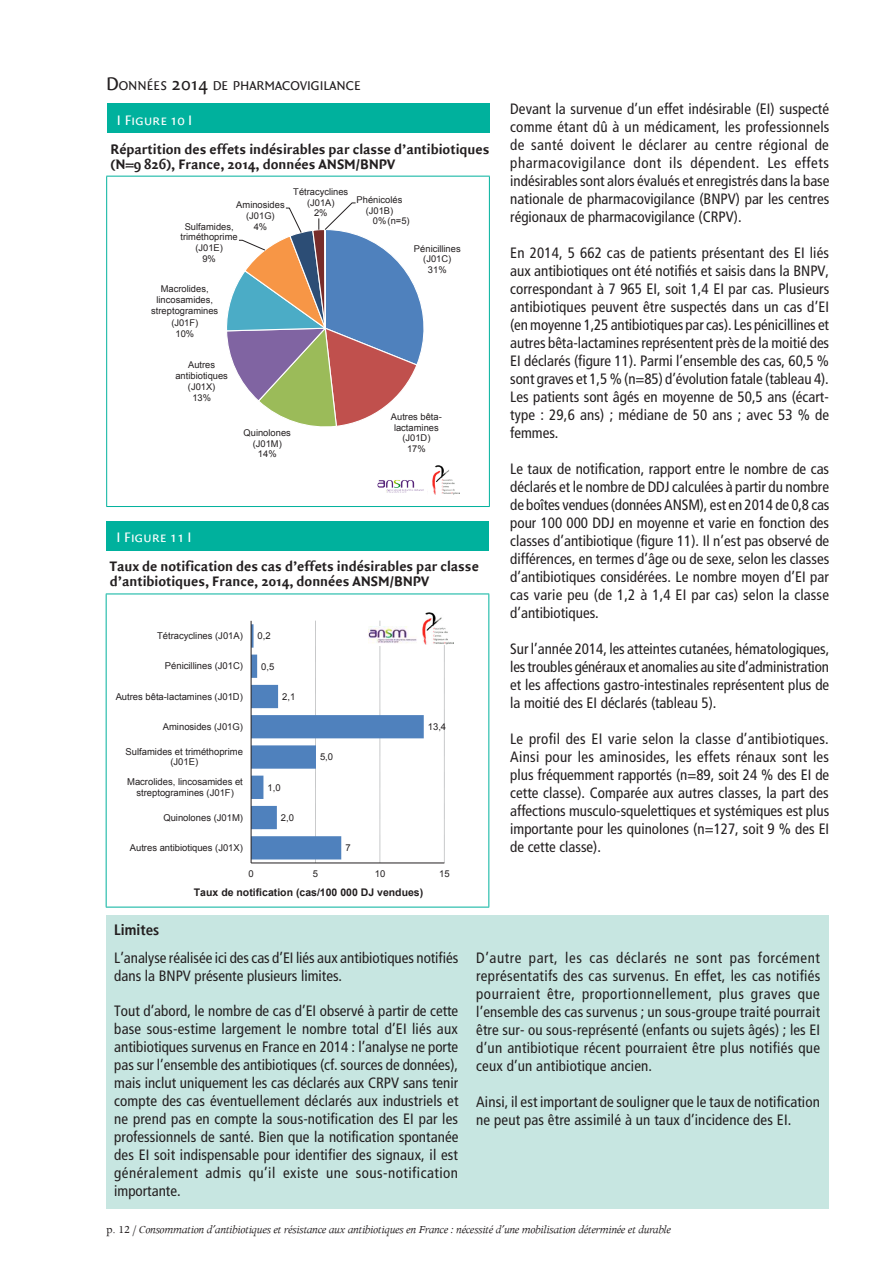
<style>
.page{position:relative;width:893px;height:1263px;background:#fff}
.page>*{position:absolute;margin:0;border:0;box-sizing:border-box;transform-origin:0 0}
.T3{font:condensed 15px/18px "Frutiger";letter-spacing:.005em;color:#231f20;text-align:justify}
.Texte{font:condensed 15px/18px "Frutiger";color:#231f20}
.Texte-2{font:700 condensed 15px "Frutiger";color:#231f20}
.Tab_Sous-titre{font:700 14.85px/15px "Quadraat Sans";color:#231f20}
.Tab_titre{font:14.85px "Quadraat Sans Caps";color:#fff}
.T2_ApresT1{font:13.65px "Quadraat Sans";color:#231f20}
.t1{font:700 12.15px "Arial";color:#231f20}
.t2{font:italic 12px "Apollo";letter-spacing:-.03em;color:#231f20}
.Notes_copie{font:700 10.5px "Arial";color:#231f20}
.t3{font:9.45px/10.8px "Arial";color:#231f20;text-align:center}
.t4{font:9.3px/10.8px "Arial";color:#231f20;text-align:center}
.s1{font-size:19.5px}
.s2{font-style:normal}
</style>
<div class="page">
<div style="left:106px;top:915px;width:723px;height:28px;background:#c7e6e1"></div>
<div style="left:107px;top:103px;width:382px;height:30px;background:#00b19d"></div>
<hr style="left:106px;top:176px;width:384px;height:1px;background:#00b19d">
<hr style="left:106px;top:177px;width:1px;height:329px;background:#00b19d">
<hr style="left:489px;top:177px;width:1px;height:329px;background:#00b19d">
<hr style="left:106px;top:506px;width:384px;height:1px;background:#00b19d">
<div style="left:106px;top:521px;width:383px;height:30px;background:#00b19d"></div>
<hr style="left:106px;top:594px;width:383px;height:1px;background:#00b19d">
<hr style="left:106px;top:594px;width:1px;height:313px;background:#00b19d">
<hr style="left:488px;top:594px;width:1px;height:313px;background:#00b19d">
<hr style="left:106px;top:907px;width:383px;height:1px;background:#00b19d">
<div style="left:106px;top:943px;width:723px;height:266px;background:#c7e6e1"></div>
<svg style="left:227px;top:202px;width:197px;height:225px"></svg>
<img style="left:432px;top:466px;width:28px;height:29px">
<svg style="left:444px;top:628px;width:1px;height:235px"></svg>
<svg style="left:252px;top:621px;width:172px;height:242px"></svg>
<hr style="left:251px;top:863px;width:193px;height:1px;background:#231f20">
<hr style="left:251px;top:621px;width:1px;height:242px;background:#231f20">
<img style="left:377px;top:480px;width:47px;height:13px">
<p class="T2_ApresT1" style="left:106px;top:78px;width:256px"><span class="s1">D</span>ONNÉES <span class="s1">2014</span> DE PHARMACOVIGILANCE</p>
<p class="Tab_titre" style="left:117px;top:111px;width:77px">I Figure 10 I</p>
<p class="Tab_Sous-titre" style="left:110px;top:142px;width:380px">Répartition des effets indésirables par classe d’antibiotiques (N=9 826), France, 2014, données ANSM/BNPV</p>
<p class="t4" style="left:236px;top:200px;width:50px">Aminosides (J01G)<br>4%</p>
<p class="t4" style="left:180px;top:221px;width:59px">Sulfamides, triméthoprime (J01E)<br>9%</p>
<p class="t4" style="left:151px;top:283px;width:68px;line-height:11.2px">Macrolides, lincosamides, streptogramines (J01F)<br>10%</p>
<p class="t4" style="left:293px;top:186px;width:57px">Tétracyclines (J01A)<br>2%</p>
<p class="t4" style="left:357px;top:194px;width:47px">Phénicolés</p>
<p class="t4" style="left:366px;top:205px;width:29px">(J01B)</p>
<p class="t4" style="left:373px;top:215px;width:38px">0%(n=5)</p>
<p class="t4" style="left:414px;top:243px;width:48px">Pénicillines (J01C)<br>31%</p>
<p class="t4" style="left:175px;top:360px;width:54px">Autres antibiotiques (J01X)<br>13%</p>
<p class="t4" style="left:244px;top:427px;width:49px">Quinolones (J01M)<br>14%</p>
<p class="t4" style="left:391px;top:411px;width:53px">Autres bêta&shy;lactamines (J01D)<br>17%</p>
<p class="Tab_titre" style="left:116px;top:529px;width:77px">I Figure 11 I</p>
<p class="Tab_Sous-titre" style="left:110px;top:559px;width:370px">Taux de notification des cas d’effets indésirables par classe d’antibiotiques, France, 2014, données ANSM/BNPV</p>
<p class="t3" style="left:157px;top:630px;width:87px">Tétracyclines (J01A)</p>
<p class="t3" style="left:258px;top:631px;width:15px">0,2</p>
<p class="t3" style="left:165px;top:661px;width:80px">Pénicillines (J01C)</p>
<p class="t3" style="left:261px;top:661px;width:15px">0,5</p>
<p class="t3" style="left:116px;top:691px;width:129px">Autres bêta-lactamines (J01D)</p>
<p class="t3" style="left:282px;top:691px;width:15px">2,1</p>
<p class="t3" style="left:163px;top:721px;width:82px">Aminosides (J01G)</p>
<p class="t3" style="left:428px;top:721px;width:20px">13,4</p>
<p class="t3" style="left:126px;top:746px;width:119px">Sulfamides et triméthoprime (J01E)</p>
<p class="t3" style="left:320px;top:752px;width:15px">5,0</p>
<p class="t3" style="left:127px;top:776px;width:117px">Macrolides, lincosamides et streptogramines (J01F)</p>
<p class="t3" style="left:267px;top:782px;width:15px">1,0</p>
<p class="t3" style="left:163px;top:812px;width:81px">Quinolones (J01M)</p>
<p class="t3" style="left:281px;top:812px;width:15px">2,0</p>
<p class="t3" style="left:130px;top:842px;width:115px">Autres antibiotiques (J01X)</p>
<p class="t3" style="left:345px;top:843px;width:7px">7</p>
<p class="t3" style="left:248px;top:869px;width:7px">0</p>
<p class="t3" style="left:313px;top:869px;width:7px">5</p>
<p class="t3" style="left:375px;top:869px;width:12px">10</p>
<p class="t3" style="left:439px;top:869px;width:12px">15</p>
<p class="Texte-2" style="left:114px;top:921px;width:47px">Limites</p>
<p class="Notes_copie" style="left:194px;top:886px;width:231px">Taux de notification (cas/100 000 DJ vendues)</p>
<p class="t1" style="left:199px;top:886px;width:280px">Taux de notifications (cas/100 000 DDJ vendues)</p>
<p class="T3" style="left:510px;top:100px;width:321px">Devant la survenue d’un effet indésirable (EI) suspecté comme étant dû à un médicament, les professionnels de santé doivent le déclarer au centre régional de pharmacovigilance dont ils dépendent. Les effets indésirables sont alors évalués et enregistrés dans la base nationale de pharmacovigilance (BNPV) par les centres régionaux de pharmacovigilance (CRPV).</p>
<p class="T3" style="left:510px;top:244px;width:321px">En 2014, 5 662 cas de patients présentant des EI liés aux antibiotiques ont été notifiés et saisis dans la BNPV, correspondant à 7 965 EI, soit 1,4 EI par cas. Plusieurs antibiotiques peuvent être suspectés dans un cas d’EI (en moyenne 1,25 antibiotiques par cas). Les pénicillines et autres bêta-lactamines représentent près de la moitié des EI déclarés (figure 11). Parmi l’ensemble des cas, 60,5 % sont graves et 1,5 % (n=85) d’évolution fatale (tableau 4).<br>Les patients sont âgés en moyenne de 50,5 ans (écart&shy;type : 29,6 ans) ; médiane de 50 ans ; avec 53 % de femmes.</p>
<p class="T3" style="left:510px;top:460px;width:321px">Le taux de notification, rapport entre le nombre de cas déclarés et le nombre de DDJ calculées à partir du nombre de boîtes vendues (données ANSM), est en 2014 de 0,8 cas pour 100 000 DDJ en moyenne et varie en fonction des classes d’antibiotique (figure 11). Il n’est pas observé de différences, en termes d’âge ou de sexe, selon les classes d’antibiotiques considérées. Le nombre moyen d’EI par cas varie peu (de 1,2 à 1,4 EI par cas) selon la classe d’antibiotiques.</p>
<p class="T3" style="left:510px;top:640px;width:321px">Sur l’année 2014, les atteintes cutanées, hématologiques, les troubles généraux et anomalies au site d’administration et les affections gastro-intestinales représentent plus de la moitié des EI déclarés (tableau 5).</p>
<p class="T3" style="left:510px;top:730px;width:320px">Le profil des EI varie selon la classe d’antibiotiques.<br>Ainsi pour les aminosides, les effets rénaux sont les plus fréquemment rapportés (n=89, soit 24 % des EI de cette classe). Comparée aux autres classes, la part des affections musculo-squelettiques et systémiques est plus importante pour les quinolones (n=127, soit 9 % des EI de cette classe).</p>
<p class="Texte" style="left:114px;top:949px;width:345px">L’analyse réalisée ici des cas d’EI liés aux antibiotiques notifiés dans la BNPV présente plusieurs limites.</p>
<p class="Texte" style="left:114px;top:1002px;width:346px;text-align:justify">Tout d’abord, le nombre de cas d’EI observé à partir de cette base sous-estime largement le nombre total d’EI liés aux antibiotiques survenus en France en 2014 : l’analyse ne porte pas sur l’ensemble des antibiotiques (cf. sources de données), mais inclut uniquement les cas déclarés aux CRPV sans tenir compte des cas éventuellement déclarés aux industriels et ne prend pas en compte la sous-notification des EI par les professionnels de santé. Bien que la notification spontanée des EI soit indispensable pour identifier des signaux, il est généralement admis qu’il existe une sous-notification importante.</p>
<p class="T3" style="left:476px;top:949px;width:346px">D’autre part, les cas déclarés ne sont pas forcément représentatifs des cas survenus. En effet, les cas notifiés pourraient être, proportionnellement, plus graves que l’ensemble des cas survenus ; un sous-groupe traité pourrait être sur- ou sous-représenté (enfants ou sujets âgés) ; les EI d’un antibiotique récent pourraient être plus notifiés que ceux d’un antibiotique ancien.</p>
<p class="T3" style="left:476px;top:1093px;width:345px">Ainsi, il est important de souligner que le taux de notification ne peut pas être assimilé à un taux d’incidence des EI.</p>
<p class="t2" style="left:106px;top:1222px;width:566px"><span class="s2">p. 12</span> / Consommation d’antibiotiques et résistance aux antibiotiques en France : nécessité d’une mobilisation déterminée et durable</p>
</div>
